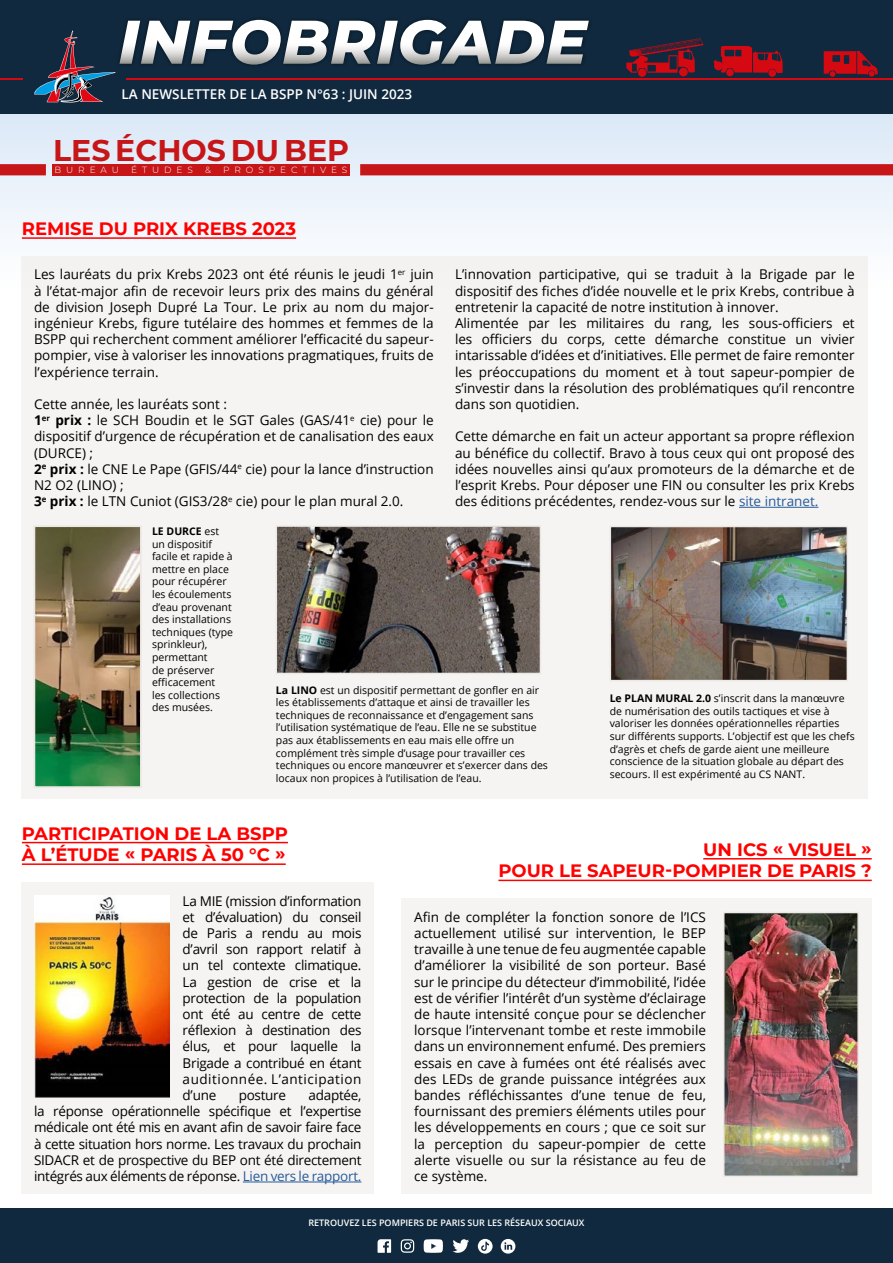
<style>
.page{position:relative;width:893px;height:1263px;background:#fff}
.page>*{position:absolute;margin:0;border:0;box-sizing:border-box;transform-origin:0 0}
.t1{font:italic 800 61.5px "Montserrat";letter-spacing:.01em;color:#fff}
.t2{font:700 30px "Montserrat";color:#c71618}
.t3{font:700 18px/21.6px "Montserrat";color:#f00}
.t4{font:13.5px/16.2px "Open Sans";color:#000;text-align:justify}
.t5{font:600 13.5px "Open Sans";color:#fff}
.t6{font:13.5px "Open Sans";letter-spacing:-.02em;color:#000}
.t7{font:10.5px/12.6px "Open Sans";color:#000}
.t8{font:600 9px "Open Sans";color:#fff}
.t9{font:300 9px "Montserrat";letter-spacing:.55em;color:#fff}
.s1{font-weight:700}
.s2{color:#275b9b}
</style>
<div class="page">
<svg style="left:0;top:114px;width:893px;height:184px;fill:#ebf2fa"></svg>
<div style="left:53px;top:164px;width:297px;height:11px;background:#c71618"></div>
<div style="left:360px;top:164px;width:533px;height:11px;background:#c71618"></div>
<div style="left:0;top:164px;width:46px;height:11px;background:#c71618"></div>
<div style="left:21px;top:256px;width:846px;height:542px;background:#f5f4f2"></div>
<hr style="left:739px;top:507px;width:79px;height:1px;background:#275b9b">
<img style="left:36px;top:528px;width:103px;height:257px">
<div style="left:33px;top:525px;width:109px;height:263px;border:2px solid #ece9e5"></div>
<div style="left:0;top:1208px;width:893px;height:55px;background:#10293e"></div>
<svg style="left:378px;top:1239px;width:13px;height:14px"></svg>
<svg style="left:401px;top:1239px;width:13px;height:14px"></svg>
<svg style="left:424px;top:1239px;width:45px;height:14px"></svg>
<svg style="left:477px;top:1239px;width:16px;height:14px"></svg>
<svg style="left:501px;top:1239px;width:14px;height:14px"></svg>
<div style="left:0;top:0;width:893px;height:114px;background:#10293e"></div>
<svg style="left:34px;top:31px;width:81px;height:72px"></svg>
<hr style="left:127px;top:78px;width:766px;height:2px;background:#d50911">
<hr style="left:0;top:78px;width:23px;height:2px;background:#d50911">
<div style="left:116px;top:16px;width:477px;height:52px;background:#000;opacity:.5"></div>
<svg style="left:824px;top:51px;width:54px;height:26px"></svg>
<svg style="left:714px;top:46px;width:69px;height:31px"></svg>
<svg style="left:626px;top:38px;width:78px;height:39px"></svg>
<hr style="left:22px;top:237px;width:274px;height:2px;background:#f00">
<img style="left:613px;top:529px;width:232px;height:149px">
<div style="left:610px;top:526px;width:238px;height:155px;border:2px solid #ece9e5"></div>
<img style="left:279px;top:528px;width:259px;height:143px">
<div style="left:276px;top:525px;width:265px;height:149px;border:2px solid #ece9e5"></div>
<div style="left:21px;top:882px;width:353px;height:312px;background:#f5f4f2"></div>
<hr style="left:243px;top:1182px;width:118px;height:1px;background:#275b9b">
<hr style="left:22px;top:842px;width:266px;height:1px;background:#f00">
<hr style="left:22px;top:863px;width:264px;height:2px;background:#f00">
<img style="left:34px;top:895px;width:136px;height:202px">
<div style="left:401px;top:899px;width:471px;height:295px;background:#f5f4f2"></div>
<hr style="left:703px;top:858px;width:169px;height:1px;background:#f00">
<hr style="left:498px;top:880px;width:374px;height:1px;background:#f00">
<img style="left:726px;top:915px;width:130px;height:259px">
<div style="left:723px;top:912px;width:136px;height:265px;border:2px solid #ece9e5"></div>
<h1 class="t1" style="left:118px;top:-3px;width:470px">INFOBRIGADE</h1>
<p class="t5" style="left:122px;top:85px;width:292px">LA NEWSLETTER DE LA BSPP N°63 : JUIN 2023</p>
<p class="t5" style="left:322px;top:86px;width:137px">56 NOVEMBRE 2022</p>
<h2 class="t2" style="left:53px;top:129px;width:297px">LES ÉCHOS DU BEP</h2>
<p class="t9" style="left:54px;top:164px;width:66px">BUREAU</p>
<p class="t9" style="left:131px;top:164px;width:63px">ÉTUDES</p>
<p class="t9" style="left:205px;top:164px;width:7px">&amp;</p>
<p class="t9" style="left:223px;top:164px;width:126px">PROSPECTIVES</p>
<h3 class="t3" style="left:22px;top:217px;width:276px">REMISE DU PRIX KREBS 2023</h3>
<p class="t4" style="left:34px;top:266px;width:401px">Les lauréats du prix Krebs 2023 ont été réunis le jeudi 1<sup>er</sup> juin à l’état-major afin de recevoir leurs prix des mains du général de division Joseph Dupré La Tour. Le prix au nom du major&shy;ingénieur Krebs, figure tutélaire des hommes et femmes de la BSPP qui recherchent comment améliorer l’efficacité du sapeur&shy;pompier, vise à valoriser les innovations pragmatiques, fruits de l’expérience terrain.</p>
<p class="t4" style="left:34px;top:396px;width:401px;text-align:left">Cette année, les lauréats sont :<br><span class="s1">1</span><sup>er</sup> <span class="s1">prix :</span> le SCH Boudin et le SGT Gales (GAS/41<sup>e</sup> cie) pour le dispositif d’urgence de récupération et de canalisation des eaux (DURCE) ;<br><span class="s1">2</span><sup>e</sup> <span class="s1">prix :</span> le CNE Le Pape (GFIS/44<sup>e</sup> cie) pour la lance d’instruction N2 O2 (LINO) ;<br><span class="s1">3</span><sup>e</sup> <span class="s1">prix :</span> le LTN Cuniot (GIS3/28<sup>e</sup> cie) pour le plan mural 2.0.</p>
<p class="t4" style="left:455px;top:266px;width:401px;text-align:left">L’innovation participative, qui se traduit à la Brigade par le dispositif des fiches d’idée nouvelle et le prix Krebs, contribue à entretenir la capacité de notre institution à innover.<br>Alimentée par les militaires du rang, les sous-officiers et les officiers du corps, cette démarche constitue un vivier intarissable d’idées et d’initiatives. Elle permet de faire remonter les préoccupations du moment et à tout sapeur-pompier de s’investir dans la résolution des problématiques qu’il rencontre dans son quotidien.</p>
<p class="t4" style="left:455px;top:428px;width:401px">Cette démarche en fait un acteur apportant sa propre réflexion au bénéfice du collectif. Bravo à tous ceux qui ont proposé des idées nouvelles ainsi qu’aux promoteurs de la démarche et de l’esprit Krebs. Pour déposer une FIN ou consulter les prix Krebs des éditions précédentes, rendez-vous sur le <span class="s2">site intranet.</span></p>
<p class="t7" style="left:152px;top:524px;width:83px"><span class="s1">LE DURCE</span> est un dispositif facile et rapide à mettre en place pour récupérer les écoulements d’eau provenant des installations techniques (type sprinkleur), permettant<br>de préserver efficacement<br>les collections des musées.</p>
<p class="t7" style="left:276px;top:683px;width:273px"><span class="s1">La LINO</span> est un dispositif permettant de gonfler en air les établissements d’attaque et ainsi de travailler les techniques de reconnaissance et d’engagement sans l’utilisation systématique de l’eau. Elle ne se substitue pas aux établissements en eau mais elle offre un complément très simple d’usage pour travailler ces techniques ou encore manœuvrer et s’exercer dans des locaux non propices à l’utilisation de l’eau.</p>
<p class="t7" style="left:610px;top:692px;width:247px"><span class="s1">Le PLAN MURAL 2.0</span> s’inscrit dans la manœuvre de numérisation des outils tactiques et vise à valoriser les données opérationnelles réparties sur différents supports. L’objectif est que les chefs d’agrès et chefs de garde aient une meilleure conscience de la situation globale au départ des secours. Il est expérimenté au CS NANT.</p>
<h3 class="t3" style="left:22px;top:821px;width:268px">PARTICIPATION DE LA BSPP<br>À L’ÉTUDE « PARIS À 50 °C »</h3>
<p class="t4" style="left:183px;top:892px;width:180px">La MIE (mission d’information et d’évaluation) du conseil de Paris a rendu au mois d’avril son rapport relatif à un tel contexte climatique.<br>La gestion de crise et la protection de la population ont été au centre de cette réflexion à destination des élus, et pour laquelle la Brigade a contribué en étant auditionnée. L’anticipation d’une</p>
<p class="t4" style="left:34px;top:1086px;width:329px;text-indent:275px">adaptée, la réponse opérationnelle spécifique et l’expertise médicale ont été mis en avant afin de savoir faire face à cette situation hors norme. Les travaux du prochain SIDACR et de prospective du BEP ont été directement intégrés aux éléments de réponse. <span class="s2">Lien vers le rapport.</span></p>
<p class="t6" style="left:239px;top:1086px;width:49px">posture</p>
<h3 class="t3" style="left:498px;top:838px;width:375px;text-align:right">UN ICS « VISUEL »<br>POUR LE SAPEUR-POMPIER DE PARIS ?</h3>
<p class="t4" style="left:414px;top:908px;width:293px">Afin de compléter la fonction sonore de l’ICS actuellement utilisé sur intervention, le BEP travaille à une tenue de feu augmentée capable d’améliorer la visibilité de son porteur. Basé sur le principe du détecteur d’immobilité, l’idée est de vérifier l’intérêt d’un système d’éclairage de haute intensité conçue pour se déclencher lorsque l’intervenant tombe et reste immobile dans un environnement enfumé. Des premiers essais en cave à fumées ont été réalisés avec des LEDs de grande puissance intégrées aux bandes réfléchissantes d’une tenue de feu, fournissant des premiers éléments utiles pour les développements en cours ; que ce soit sur la perception du sapeur-pompier de cette alerte visuelle ou sur la résistance au feu de ce système.</p>
<p class="t8" style="left:308px;top:1217px;width:278px">RETROUVEZ LES POMPIERS DE PARIS SUR LES RÉSEAUX SOCIAUX</p>
</div>
